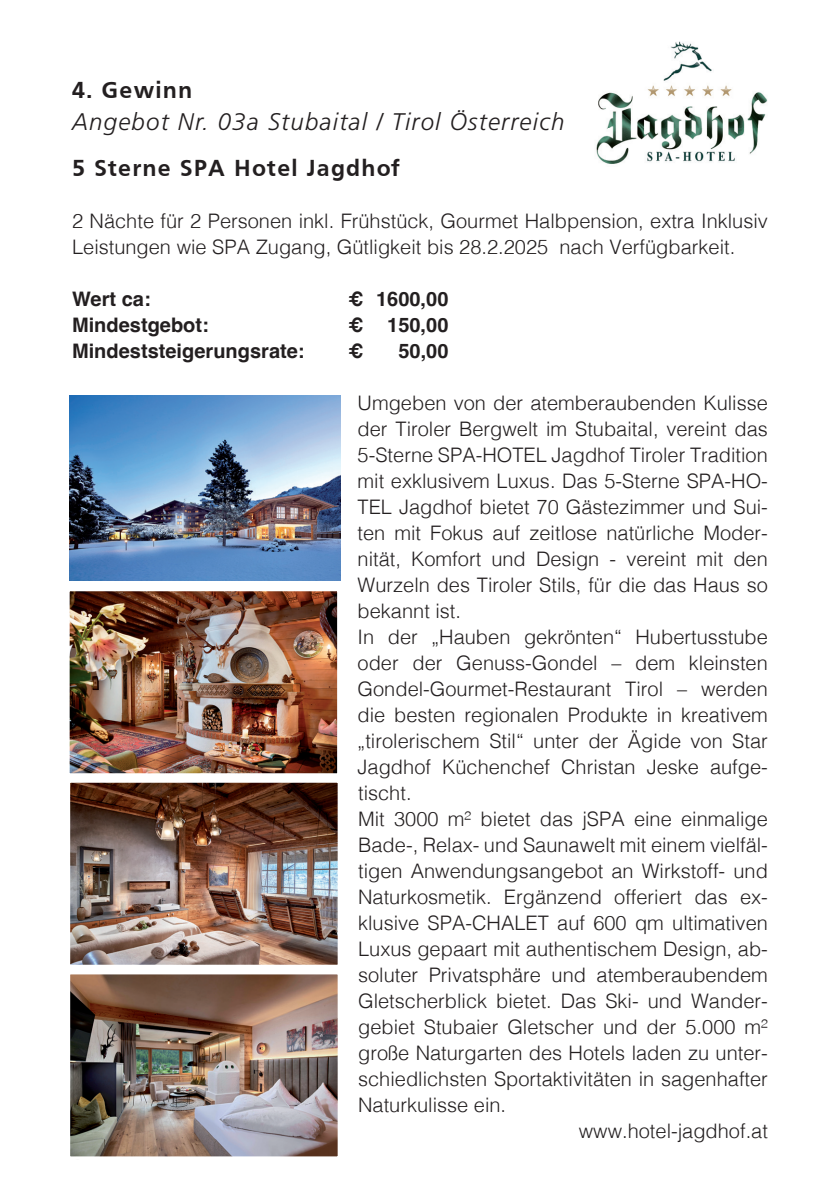
<style>
.page{position:relative;width:840px;height:1191px;background:#fff}
.page>*{position:absolute;margin:0;border:0;box-sizing:border-box;transform-origin:0 0}
.t1{font:italic 300 24px "Frutiger LT Pro";letter-spacing:.05em;color:#231f20}
.t2{font:700 24px "Frutiger";letter-spacing:.05em;color:#231f20}
.t3{font:300 20px/26px "Helvetica";color:#231f20}
.t4{font:700 20px "Helvetica";color:#231f20}
</style>
<div class="page">
<img style="left:70px;top:592px;width:266px;height:180px">
<div style="left:66px;top:588px;width:274px;height:188px;border:3px solid #fff"></div>
<img style="left:71px;top:783px;width:266px;height:181px">
<div style="left:67px;top:779px;width:274px;height:189px;border:3px solid #fff"></div>
<img style="left:71px;top:975px;width:266px;height:180px">
<div style="left:67px;top:971px;width:274px;height:188px;border:3px solid #fff"></div>
<img style="left:69px;top:395px;width:271px;height:186px">
<img style="left:596px;top:41px;width:172px;height:123px">
<p class="t2" style="left:72px;top:76px;width:121px">4. Gewinn</p>
<p class="t1" style="left:72px;top:108px;width:493px">Angebot Nr. 03a Stubaital / Tirol Österreich</p>
<p class="t2" style="left:72px;top:154px;width:329px">5 Sterne SPA Hotel Jagdhof</p>
<p class="t3" style="left:72px;top:206px;width:697px">2 Nächte für 2 Personen inkl. Frühstück, Gourmet Halbpension, extra Inklusiv<br>Leistungen wie SPA Zugang, Gütligkeit bis 28.2.2025 nach Verfügbarkeit.</p>
<p class="t4" style="left:72px;top:287px;width:80px">Wert ca:</p>
<p class="t4" style="left:348px;top:287px;width:101px">€ 1600,00</p>
<p class="t4" style="left:72px;top:313px;width:138px">Mindestgebot:</p>
<p class="t4" style="left:348px;top:313px;width:101px">€ 150,00</p>
<p class="t4" style="left:72px;top:339px;width:234px">Mindeststeigerungsrate:</p>
<p class="t4" style="left:348px;top:339px;width:16px">€</p>
<p class="t4" style="left:398px;top:339px;width:52px">50,00</p>
<p class="t3" style="left:357px;top:388px;width:411px">Umgeben von der atemberaubenden Kulisse</p>
<p class="t3" style="left:357px;top:414px;width:411px">der Tiroler Bergwelt im Stubaital, vereint das</p>
<p class="t3" style="left:357px;top:440px;width:411px">5-Sterne SPA-HOTEL Jagdhof Tiroler Tradition</p>
<p class="t3" style="left:357px;top:466px;width:411px">mit exklusivem Luxus. Das 5-Sterne SPA-HO-</p>
<p class="t3" style="left:357px;top:492px;width:411px">TEL Jagdhof bietet 70 Gästezimmer und Sui-</p>
<p class="t3" style="left:357px;top:518px;width:411px">ten mit Fokus auf zeitlose natürliche Moder-</p>
<p class="t3" style="left:357px;top:544px;width:411px">nität, Komfort und Design - vereint mit den</p>
<p class="t3" style="left:357px;top:570px;width:411px">Wurzeln des Tiroler Stils, für die das Haus so</p>
<p class="t3" style="left:357px;top:596px;width:105px">bekannt ist.</p>
<p class="t3" style="left:357px;top:622px;width:411px">In der „Hauben gekrönten“ Hubertusstube</p>
<p class="t3" style="left:357px;top:648px;width:411px">oder der Genuss-Gondel – dem kleinsten</p>
<p class="t3" style="left:357px;top:674px;width:411px">Gondel-Gourmet-Restaurant Tirol – werden</p>
<p class="t3" style="left:357px;top:700px;width:411px">die besten regionalen Produkte in kreativem</p>
<p class="t3" style="left:357px;top:726px;width:411px">„tirolerischem Stil“ unter der Ägide von Star</p>
<p class="t3" style="left:357px;top:752px;width:411px">Jagdhof Küchenchef Christan Jeske aufge-</p>
<p class="t3" style="left:358px;top:778px;width:55px">tischt.</p>
<p class="t3" style="left:358px;top:804px;width:411px">Mit 3000 m² bietet das jSPA eine einmalige</p>
<p class="t3" style="left:358px;top:830px;width:411px">Bade-, Relax- und Saunawelt mit einem vielfäl-</p>
<p class="t3" style="left:358px;top:856px;width:411px">tigen Anwendungsangebot an Wirkstoff- und</p>
<p class="t3" style="left:358px;top:882px;width:411px">Naturkosmetik. Ergänzend offeriert das ex-</p>
<p class="t3" style="left:358px;top:908px;width:411px">klusive SPA-CHALET auf 600 qm ultimativen</p>
<p class="t3" style="left:358px;top:934px;width:411px">Luxus gepaart mit authentischem Design, ab-</p>
<p class="t3" style="left:358px;top:960px;width:411px">soluter Privatsphäre und atemberaubendem</p>
<p class="t3" style="left:358px;top:986px;width:411px">Gletscherblick bietet. Das Ski- und Wander-</p>
<p class="t3" style="left:358px;top:1012px;width:411px">gebiet Stubaier Gletscher und der 5.000 m²</p>
<p class="t3" style="left:358px;top:1038px;width:411px">große Naturgarten des Hotels laden zu unter-</p>
<p class="t3" style="left:358px;top:1064px;width:411px">schiedlichsten Sportaktivitäten in sagenhafter</p>
<p class="t3" style="left:358px;top:1090px;width:149px">Naturkulisse ein.</p>
<p class="t3" style="left:578px;top:1116px;width:190px">www.hotel-jagdhof.at</p>
</div>
